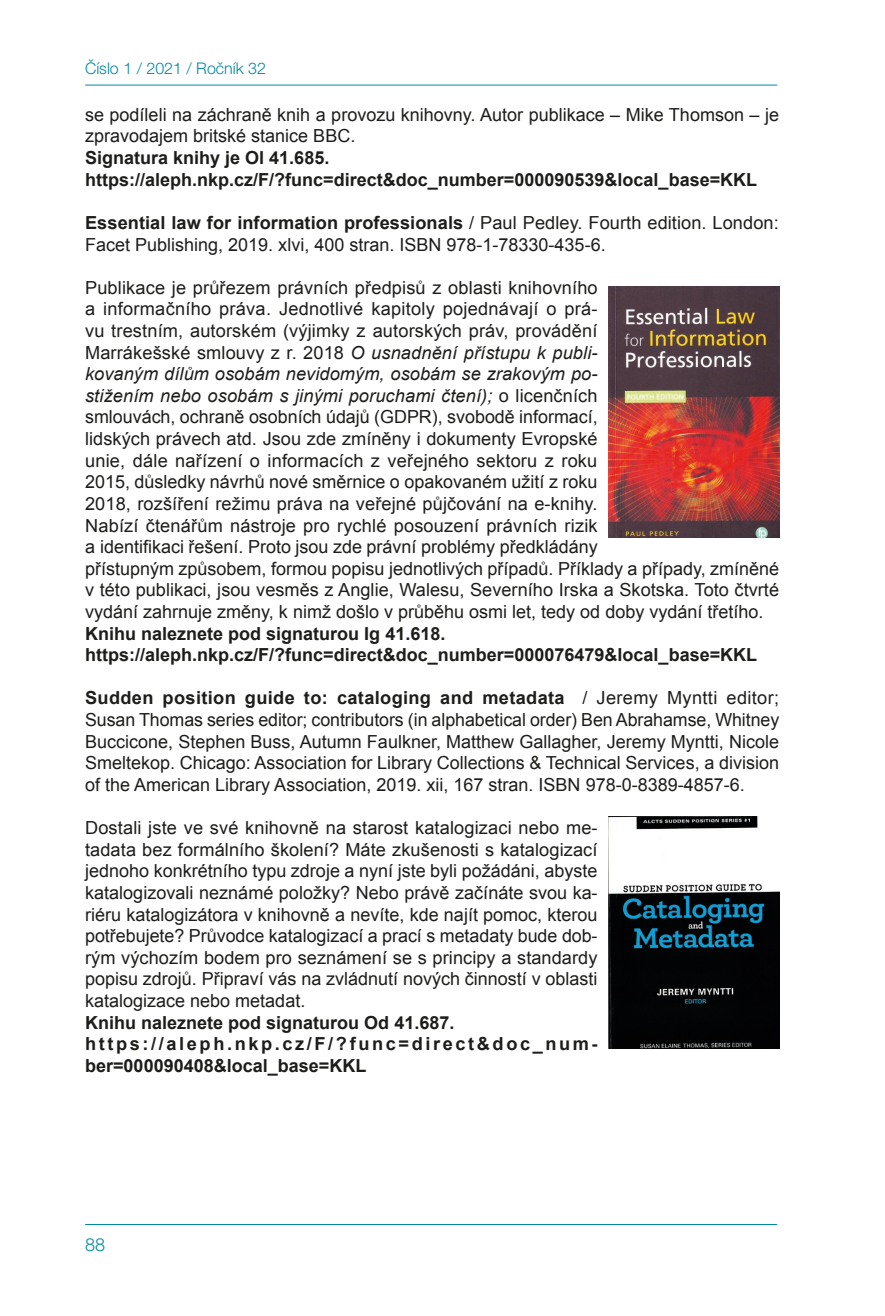
<style>
.page{position:relative;width:885px;height:1316px;background:#fff}
.page>*{position:absolute;margin:0;border:0;box-sizing:border-box;transform-origin:0 0}
.t1{font:18px/21.6px "Arial";color:#1d1d1b}
.t2{font:700 18px/21.6px "Arial";color:#1d1d1b}
.t3{font:300 18px "Helvetica Neue CE";color:#0088a3}
.t4{font:300 16px "Helvetica Neue CE";color:#0088a3}
.s1{font-weight:700}
.s2{font-style:italic}
</style>
<div class="page">
<hr style="left:85px;top:85px;width:692px;height:1px;background:#0088a3">
<hr style="left:85px;top:1223px;width:692px;height:1px;background:#0088a3">
<img style="left:609px;top:286px;width:170px;height:251px">
<img style="left:609px;top:816px;width:170px;height:232px">
<p class="t4" style="left:85px;top:58px;width:182px">Číslo 1 / 2021 / Ročník 32</p>
<p class="t1" style="left:85px;top:104px;width:695px">se podíleli na záchraně knih a provozu knihovny. Autor publikace – Mike Thomson – je zpravodajem britské stanice BBC.</p>
<p class="t2" style="left:85px;top:148px;width:673px">Signatura knihy je Ol 41.685. https://aleph.nkp.cz/F/?func=direct&amp;doc_number=000090539&amp;local_base=KKL</p>
<p class="t1" style="left:85px;top:212px;width:695px"><span class="s1">Essential law for information professionals</span> / Paul Pedley. Fourth edition. London:<br>Facet Publishing, 2019. xlvi, 400 stran. ISBN 978-1-78330-435-6.</p>
<p class="t1" style="left:85px;top:277px;width:695px">Publikace je průřezem právních předpisů z oblasti knihovního<br>a informačního práva. Jednotlivé kapitoly pojednávají o prá-<br>vu trestním, autorském (výjimky z autorských práv, provádění<br>Marrákešské smlouvy z r. 2018 <span class="s2">O usnadnění přístupu k publi-<br>kovaným dílům osobám nevidomým, osobám se zrakovým po-<br>stižením nebo osobám s jinými poruchami čtení);</span> o licenčních<br>smlouvách, ochraně osobních údajů (GDPR), svobodě informací,<br>lidských právech atd. Jsou zde zmíněny i dokumenty Evropské<br>unie, dále nařízení o informacích z veřejného sektoru z roku<br>2015, důsledky návrhů nové směrnice o opakovaném užití z roku<br>2018, rozšíření režimu práva na veřejné půjčování na e-knihy.<br>Nabízí čtenářům nástroje pro rychlé posouzení právních rizik<br>a identifikaci řešení. Proto jsou zde právní problémy předkládány<br>přístupným způsobem, formou popisu jednotlivých případů. Příklady a případy, zmíněné v této publikaci, jsou vesměs z Anglie, Walesu, Severního Irska a Skotska. Toto čtvrté vydání zahrnuje změny, k nimž došlo v průběhu osmi let, tedy od doby vydání třetího.</p>
<p class="t2" style="left:85px;top:623px;width:673px">Knihu naleznete pod signaturou Ig 41.618. https://aleph.nkp.cz/F/?func=direct&amp;doc_number=000076479&amp;local_base=KKL</p>
<p class="t1" style="left:85px;top:687px;width:695px;text-align:justify"><span class="s1">Sudden position guide to: cataloging and metadata</span> / Jeremy Myntti editor; Susan Thomas series editor; contributors (in alphabetical order) Ben Abrahamse, Whitney Buccicone, Stephen Buss, Autumn Faulkner, Matthew Gallagher, Jeremy Myntti, Nicole Smeltekop. Chicago: Association for Library Collections &amp; Technical Services, a division of the American Library Association, 2019. xii, 167 stran. ISBN 978-0-8389-4857-6.</p>
<p class="t1" style="left:85px;top:817px;width:514px;text-align:justify">Dostali jste ve své knihovně na starost katalogizaci nebo me&shy;tadata bez formálního školení? Máte zkušenosti s katalogizací jednoho konkrétního typu zdroje a nyní jste byli požádáni, abyste katalogizovali neznámé položky? Nebo právě začínáte svou ka&shy;riéru katalogizátora v knihovně a nevíte, kde najít pomoc, kterou potřebujete? Průvodce katalogizací a prací s metadaty bude dob&shy;rým výchozím bodem pro seznámení se s principy a standardy popisu zdrojů. Připraví vás na zvládnutí nových činností v oblasti katalogizace nebo metadat.</p>
<p class="t2" style="left:85px;top:1012px;width:514px">Knihu naleznete pod signaturou Od 41.687. https://aleph.nkp.cz/F/?func=direct&amp;doc_num&shy;ber=000090408&amp;local_base=KKL</p>
<p class="t3" style="left:85px;top:1233px;width:22px">88</p>
</div>
